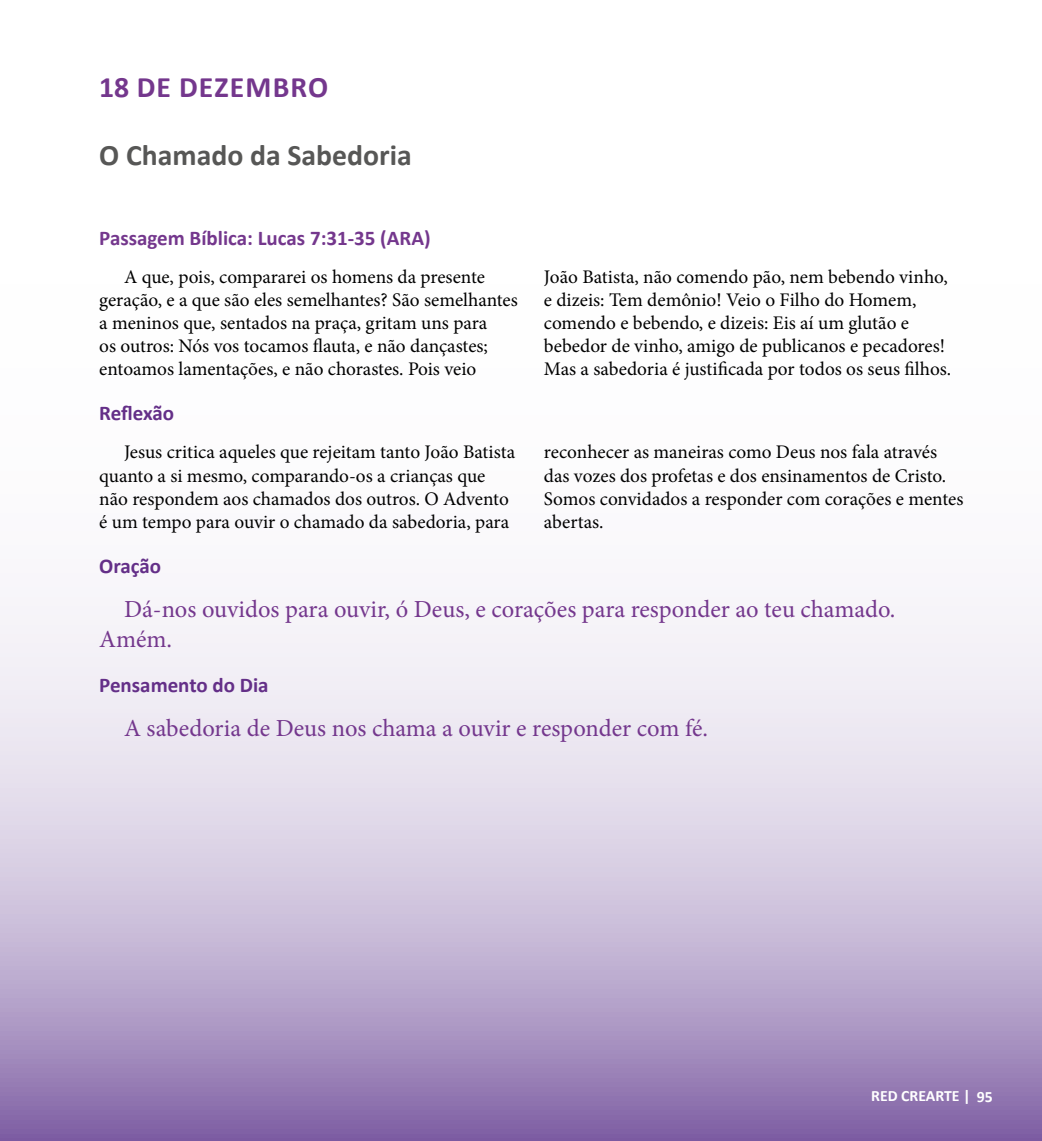
<style>
.page{position:relative;width:1042px;height:1141px;background:#fff}
.page>*{position:absolute;margin:0;border:0;box-sizing:border-box;transform-origin:0 0}
.t1{font:700 29.75px "Calibri";color:#575756}
.t2{font:700 29.75px "Calibri";letter-spacing:.04em;color:#74378d}
.t3{font:24.5px/29.4px "Minion Pro";letter-spacing:.005em;color:#74378d}
.t4{font:700 21px "Calibri";color:#74378d}
.t5{font:700 21px "Calibri";color:#642f88}
.t6{font:19.25px/23.1px "Minion Pro";color:#000}
.t7{font:700 15.75px "Calibri";color:#fff}
</style>
<div class="page">
<svg style="left:1px;top:606px;width:1041px;height:535px;background:#ccc0db"></svg>
<hr style="left:0;top:0;width:1px;height:1141px;background:#6a4595">
<h1 class="t2" style="left:99px;top:66px;width:231px">18 DE DEZEMBRO</h1>
<h1 class="t1" style="left:99px;top:134px;width:314px">O Chamado da Sabedoria</h1>
<p class="t4" style="left:99px;top:223px;width:333px">Passagem Bíblica: Lucas 7:31-35 (ARA)</p>
<p class="t6" style="left:99px;top:265px;width:420px;text-indent:25px">A que, pois, compararei os homens da presente geração, e a que são eles semelhantes? São semelhantes a meninos que, sentados na praça, gritam uns para<br>os outros: Nós vos tocamos flauta, e não dançastes; entoamos lamentações, e não chorastes. Pois veio</p>
<p class="t6" style="left:544px;top:265px;width:409px">João Batista, não comendo pão, nem bebendo vinho, e dizeis: Tem demônio! Veio o Filho do Homem, comendo e bebendo, e dizeis: Eis aí um glutão e bebedor de vinho, amigo de publicanos e pecadores!<br>Mas a sabedoria é justificada por todos os seus filhos.</p>
<p class="t5" style="left:99px;top:399px;width:76px">Reflexão</p>
<p class="t6" style="left:99px;top:441px;width:417px;text-indent:25px">Jesus critica aqueles que rejeitam tanto João Batista quanto a si mesmo, comparando-os a crianças que não respondem aos chamados dos outros. O Advento é um tempo para ouvir o chamado da sabedoria, para</p>
<p class="t6" style="left:544px;top:441px;width:421px">reconhecer as maneiras como Deus nos fala através das vozes dos profetas e dos ensinamentos de Cristo.<br>Somos convidados a responder com corações e mentes abertas.</p>
<p class="t5" style="left:99px;top:551px;width:63px">Oração</p>
<p class="t3" style="left:99px;top:595px;width:797px;text-indent:25px">Dá-nos ouvidos para ouvir, ó Deus, e corações para responder ao teu chamado.<br>Amém.</p>
<p class="t5" style="left:99px;top:670px;width:171px">Pensamento do Dia</p>
<p class="t3" style="left:124px;top:713px;width:585px">A sabedoria de Deus nos chama a ouvir e responder com fé.</p>
<p class="t7" style="left:871px;top:1084px;width:123px">RED CREARTE | 95</p>
</div>
